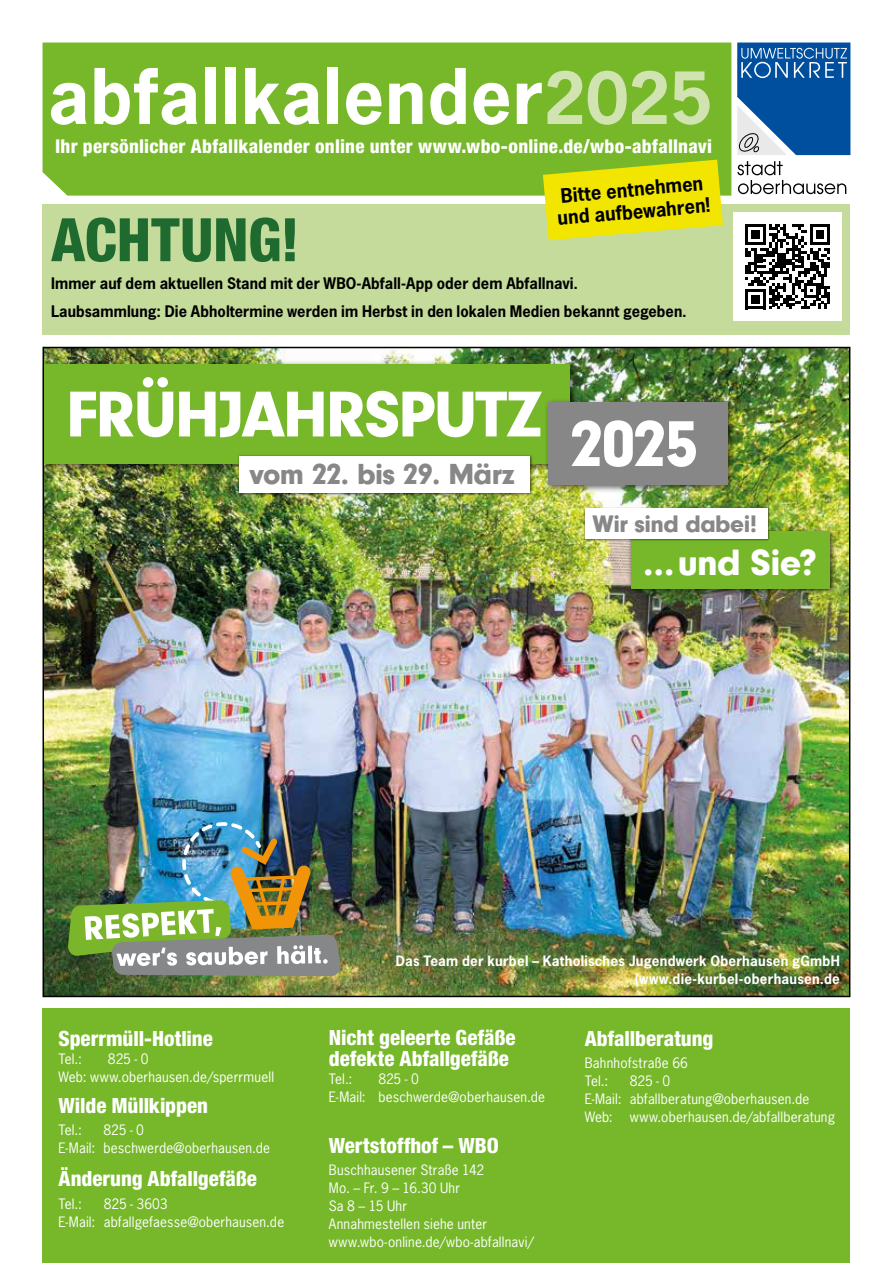
<style>
.page{position:relative;width:893px;height:1263px;background:#fff}
.page>*{position:absolute;margin:0;border:0;box-sizing:border-box;transform-origin:0 0}
.t1{font:700 72px "News Gothic";letter-spacing:.015em;color:#fff}
.t2{font:900 67.2px "Neuzeit Gro";letter-spacing:-.03em;color:#fff}
.t3{font:800 condensed 60px "Helvetica Neue";letter-spacing:-.005em;color:#1f6a2f}
.t4{font:900 38.1px "Neuzeit Gro";letter-spacing:-.02em;color:#fff}
.t5{font:900 30.15px "Neuzeit Gro";letter-spacing:-.02em;color:#878787}
.t6{font:900 24.9px "Neuzeit Gro";letter-spacing:-.02em;color:#878787}
.t7{font:800 condensed 21px/21px "Helvetica Neue";color:#fff}
.t8{font:800 condensed 19.05px "Helvetica Neue";letter-spacing:.015em;color:#fff}
.t9{font:700 18.75px/22.2px "News Gothic";color:#000}
.t10{font:700 15px/28px "News Gothic";letter-spacing:.005em;color:#000}
.t11{font:13.5px/18px "News Gothic";letter-spacing:.015em;color:#fff}
.t12{font:700 13.5px/18px "News Gothic";letter-spacing:.02em;color:#fff;text-align:right}
.s1{font-size:67.5px;color:#d0e3b0}
</style>
<div class="page">
<img style="left:46px;top:350px;width:801px;height:644px">
<div style="left:43px;top:43px;width:688px;height:153px;background:#76b82a"></div>
<svg style="left:737px;top:161px;width:109px;height:33px"></svg>
<svg style="left:737px;top:43px;width:113px;height:112px;background:#2e6dad"></svg>
<div style="left:43px;top:1008px;width:807px;height:255px;background:#76b82a"></div>
<div style="left:43px;top:204px;width:807px;height:131px;background:#c4db9b"></div>
<img style="left:67px;top:822px;width:275px;height:154px">
<svg style="left:543px;top:160px;width:180px;height:80px;background:#e1df14"></svg>
<div style="left:733px;top:213px;width:109px;height:108px;background:#fff"></div>
<svg style="left:745px;top:224px;width:85px;height:85px"></svg>
<div style="left:40px;top:360px;width:538px;height:112px;background:#000;opacity:.6"></div>
<div style="left:44px;top:364px;width:526px;height:100px;background:#76b82a"></div>
<div style="left:544px;top:398px;width:193px;height:95px;background:#000;opacity:.6"></div>
<div style="left:549px;top:402px;width:179px;height:83px;background:#878787"></div>
<div style="left:237px;top:454px;width:296px;height:42px;background:#000;opacity:.6"></div>
<div style="left:239px;top:456px;width:291px;height:37px;background:#fff"></div>
<div style="left:627px;top:527px;width:210px;height:68px;background:#000;opacity:.7"></div>
<div style="left:631px;top:531px;width:199px;height:57px;background:#76b82a"></div>
<div style="left:583px;top:507px;width:187px;height:34px;background:#000;opacity:.6"></div>
<div style="left:585px;top:508px;width:182px;height:31px;background:#fff"></div>
<h1 class="t1" style="left:48px;top:49px;width:666px">abfallkalender<span class="s1">2025</span></h1>
<h3 class="t8" style="left:55px;top:135px;width:659px">Ihr persönlicher Abfallkalender online unter www.wbo-online.de/wbo-abfallnavi</h3>
<h3 class="t9" style="left:555px;top:185px;width:155px;rotate:-5deg">Bitte entnehmen und aufbewahren!</h3>
<h3 class="t3" style="left:51px;top:203px;width:250px">ACHTUNG!</h3>
<p class="t10" style="left:51px;top:269px;width:637px">Immer auf dem aktuellen Stand mit der WBO-Abfall-App oder dem Abfallnavi.<br>Laubsammlung: Die Abholtermine werden im Herbst in den lokalen Medien bekannt gegeben.</p>
<h2 class="t2" style="left:66px;top:376px;width:634px">FRÜHJAHRSPUTZ 2025</h2>
<h3 class="t5" style="left:250px;top:457px;width:267px">vom 22. bis 29. März</h3>
<h3 class="t6" style="left:593px;top:509px;width:166px">Wir sind dabei!</h3>
<h3 class="t4" style="left:643px;top:541px;width:175px">…und Sie?</h3>
<h3 class="t7" style="left:58px;top:1027px;width:156px">Sperrmüll-Hotline</h3>
<p class="t11" style="left:58px;top:1050px;width:25px">Tel.:</p>
<p class="t11" style="left:58px;top:1050px;width:217px;text-indent:50px">825 - 0<br>Web: www.oberhausen.de/sperrmuell</p>
<h3 class="t7" style="left:58px;top:1095px;width:151px">Wilde Müllkippen</h3>
<p class="t11" style="left:58px;top:1121px;width:25px">Tel.:</p>
<p class="t11" style="left:58px;top:1121px;width:213px;text-indent:45px">825 - 0<br>E-Mail: beschwerde@oberhausen.de</p>
<h3 class="t7" style="left:58px;top:1168px;width:200px">Änderung Abfallgefäße</h3>
<p class="t11" style="left:58px;top:1195px;width:25px">Tel.:</p>
<p class="t11" style="left:58px;top:1195px;width:227px;text-indent:45px">825 - 3603<br>E-Mail: abfallgefaesse@oberhausen.de</p>
<p class="t12" style="left:396px;top:952px;width:445px">Das Team der kurbel – Katholisches Jugendwerk Oberhausen gGmbH (www.die-kurbel-oberhausen.de</p>
<h3 class="t7" style="left:329px;top:1027px;width:188px">Nicht geleerte Gefäße defekte Abfallgefäße</h3>
<p class="t11" style="left:329px;top:1070px;width:25px">Tel.:</p>
<p class="t11" style="left:329px;top:1070px;width:218px;text-indent:50px">825 - 0<br>E-Mail: beschwerde@oberhausen.de</p>
<h3 class="t7" style="left:329px;top:1134px;width:172px">Wertstoffhof – WBO</h3>
<p class="t11" style="left:329px;top:1161px;width:206px">Buschhausener Straße 142<br>Mo. – Fr. 9 – 16.30 Uhr<br>Sa 8 – 15 Uhr<br>Annahmestellen siehe unter www.wbo-online.de/wbo-abfallnavi/</p>
<h3 class="t7" style="left:585px;top:1027px;width:130px">Abfallberatung</h3>
<p class="t11" style="left:585px;top:1054px;width:105px">Bahnhofstraße 66<br>Tel.:</p>
<p class="t11" style="left:585px;top:1072px;width:252px;text-indent:45px">825 - 0<br>E-Mail: abfallberatung@oberhausen.de<br>Web: www.oberhausen.de/abfallberatung</p>
</div>
